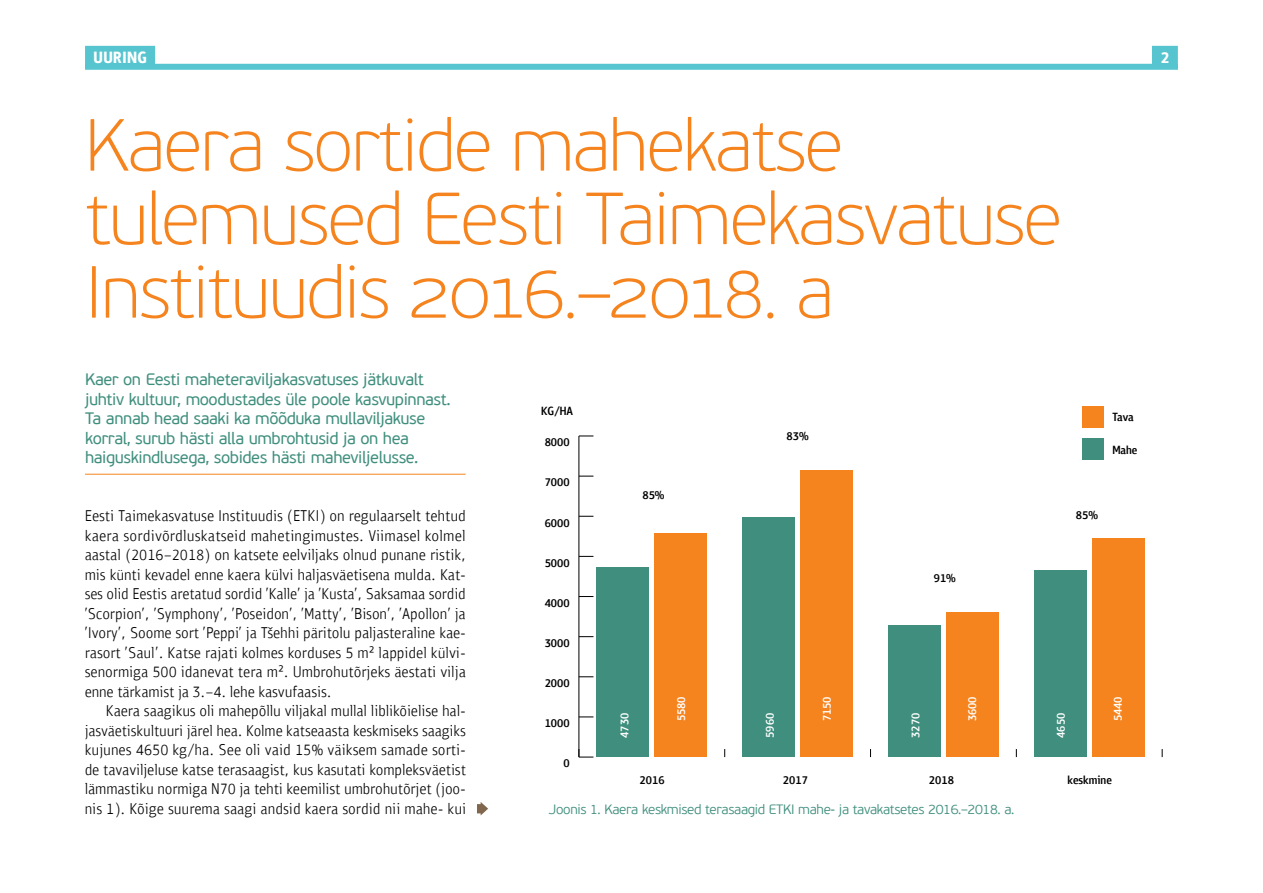
<style>
.page{position:relative;width:1263px;height:893px;background:#fff}
.page>*{position:absolute;margin:0;border:0;box-sizing:border-box;transform-origin:0 0}
.t1{font:100 73.5px/73.5px "PF Beau Sans Pro";letter-spacing:-.025em;color:#f5841f}
.t2{font:16.5px/19.5px "PF Beau Sans Pro";letter-spacing:-.025em;color:#408f7e}
.t3{font:300 15.75px "PF Bulletin Sans Pro";color:#000}
.t4{font:300 13.5px "PF Beau Sans Pro";letter-spacing:-.025em;color:#408f7e}
</style>
<div class="page">
<div style="left:85px;top:46px;width:70px;height:22px;background:#56c5d0"></div>
<div style="left:1152px;top:46px;width:26px;height:22px;background:#56c5d0"></div>
<div style="left:85px;top:64px;width:1093px;height:6px;background:#56c5d0"></div>
<svg style="left:477px;top:802px;width:11px;height:13px"></svg>
<hr style="left:85px;top:474px;width:381px;height:1px;background:#f5841f">
<hr style="left:579px;top:436px;width:1px;height:321px;background:#000">
<svg style="left:579px;top:749px;width:14px;height:9px"></svg>
<svg style="left:579px;top:717px;width:14px;height:1px"></svg>
<svg style="left:579px;top:676px;width:14px;height:1px"></svg>
<svg style="left:579px;top:636px;width:14px;height:1px"></svg>
<svg style="left:580px;top:596px;width:13px;height:1px"></svg>
<svg style="left:579px;top:556px;width:14px;height:1px"></svg>
<svg style="left:579px;top:516px;width:14px;height:1px"></svg>
<svg style="left:579px;top:476px;width:14px;height:1px"></svg>
<svg style="left:579px;top:436px;width:14px;height:1px"></svg>
<div style="left:1082px;top:407px;width:22px;height:21px;background:#f5841f"></div>
<div style="left:655px;top:533px;width:52px;height:224px;background:#f5841f"></div>
<div style="left:800px;top:470px;width:53px;height:287px;background:#f5841f"></div>
<div style="left:946px;top:613px;width:53px;height:144px;background:#f5841f"></div>
<div style="left:1092px;top:539px;width:53px;height:218px;background:#f5841f"></div>
<div style="left:1082px;top:438px;width:22px;height:21px;background:#408f7e"></div>
<div style="left:596px;top:567px;width:53px;height:190px;background:#408f7e"></div>
<div style="left:742px;top:518px;width:53px;height:239px;background:#408f7e"></div>
<div style="left:888px;top:626px;width:52px;height:131px;background:#408f7e"></div>
<div style="left:1034px;top:570px;width:52px;height:187px;background:#408f7e"></div>
<h1 class="t1" style="left:85px;top:109px;width:978px">Kaera sortide mahekatse tulemused Eesti Taimekasvatuse<br>Instituudis 2016.–2018. a</h1>
<p class="t2" style="left:85px;top:370px;width:367px">Kaer on Eesti maheteraviljakasvatuses jätkuvalt juhtiv kultuur, moodustades üle poole kasvupinnast.<br>Ta annab head saaki ka mõõduka mullaviljakuse korral, surub hästi alla umbrohtusid ja on hea haiguskindlusega, sobides hästi maheviljelusse.</p>
<p class="t3" style="left:169px;top:507px;width:115px">▲❖ ▼◆▲ ■▲▼ ▼◆◆ ▲</p>
<p class="t3" style="left:400px;top:507px;width:60px">▲ ●▼ ▼ ▼◆</p>
<p class="t3" style="left:124px;top:526px;width:39px">▲□ ❖</p>
<p class="t3" style="left:184px;top:526px;width:44px">●◆▲ ▼▲</p>
<p class="t3" style="left:327px;top:526px;width:34px">◆▲▼ ▲</p>
<p class="t3" style="left:404px;top:526px;width:63px">▲● □● ●</p>
<p class="t3" style="left:99px;top:546px;width:23px">▲▼ ●</p>
<p class="t3" style="left:215px;top:546px;width:58px">□■ ▼▲ ▼</p>
<p class="t3" style="left:297px;top:546px;width:73px">●❖ ● ▲ □●■◆</p>
<p class="t3" style="left:389px;top:546px;width:31px">◆■ ■</p>
<p class="t3" style="left:100px;top:565px;width:38px">▲ ✓■▼</p>
<p class="t3" style="left:159px;top:565px;width:59px">❖ ● ■■</p>
<p class="t3" style="left:272px;top:565px;width:19px">✓●❖</p>
<p class="t3" style="left:312px;top:565px;width:72px">● ▲❖ ▼▲■</p>
<p class="t3" style="left:85px;top:585px;width:34px">▲ ▲ □●</p>
<p class="t3" style="left:147px;top:585px;width:21px">▲▼▲</p>
<p class="t3" style="left:190px;top:585px;width:50px">▼ ▼◆ ▲□</p>
<p class="t3" style="left:329px;top:585px;width:19px">◆▲▼</p>
<p class="t3" style="left:388px;top:585px;width:55px">▲ ▲□</p>
<p class="t3" style="left:103px;top:604px;width:40px">□ □■</p>
<p class="t3" style="left:242px;top:604px;width:48px">□▲ □■</p>
<p class="t3" style="left:367px;top:604px;width:22px">▲□■</p>
<p class="t3" style="left:418px;top:604px;width:31px">□●●□■</p>
<p class="t3" style="left:176px;top:624px;width:24px">▲□ ▼</p>
<p class="t3" style="left:327px;top:624px;width:68px">▼□●◆ ● ▲▼</p>
<p class="t3" style="left:97px;top:643px;width:25px">▲□ ▼</p>
<p class="t3" style="left:229px;top:643px;width:114px">▼ □● ▲ □ ◆▲▲</p>
<p class="t3" style="left:379px;top:643px;width:4px">●</p>
<p class="t3" style="left:424px;top:643px;width:33px">● ✓●❖</p>
<p class="t3" style="left:85px;top:663px;width:29px">▲ ■□</p>
<p class="t3" style="left:200px;top:663px;width:44px">■❖▼ ▼</p>
<p class="t3" style="left:326px;top:663px;width:29px">□ ◆▼</p>
<p class="t3" style="left:385px;top:663px;width:71px">▲ ▲▼ ▼ ❖●</p>
<p class="t3" style="left:92px;top:682px;width:32px">■■ ▼</p>
<p class="t3" style="left:164px;top:682px;width:71px">▲▼ ✓ ✔ ●</p>
<p class="t3" style="left:273px;top:682px;width:55px">▲❖◆ ▲▲</p>
<p class="t3" style="left:144px;top:702px;width:68px">▲ ◆▲ □●</p>
<p class="t3" style="left:267px;top:702px;width:34px">●●◆ ❖ ●</p>
<p class="t3" style="left:324px;top:702px;width:67px">● ◆●● ● ● ●</p>
<p class="t3" style="left:457px;top:702px;width:4px">●</p>
<p class="t3" style="left:96px;top:721px;width:80px">▲❖ ▼ ▲ ◆●▼◆◆</p>
<p class="t3" style="left:210px;top:721px;width:4px">●</p>
<p class="t3" style="left:367px;top:721px;width:62px">▲ ▲▲ ▲</p>
<p class="t3" style="left:92px;top:741px;width:53px">◆◆■ ▲ ✔</p>
<p class="t3" style="left:246px;top:741px;width:27px">□● ❖</p>
<p class="t3" style="left:432px;top:741px;width:25px">▲□ ▼</p>
<p class="t3" style="left:104px;top:760px;width:69px">▼❖❖● ●◆▲</p>
<p class="t3" style="left:196px;top:760px;width:28px">▼▲ ▼</p>
<p class="t3" style="left:242px;top:760px;width:225px">▲ ▲▼ ◆▲ ▲◆▼ ▼ □ ● ▲❖ ▼▲▼</p>
<p class="t3" style="left:85px;top:780px;width:89px">● ▲▼ ◆ ■□</p>
<p class="t3" style="left:322px;top:780px;width:31px">●▲▼ ◆</p>
<p class="t3" style="left:375px;top:780px;width:29px">□ ◆▼</p>
<p class="t3" style="left:427px;top:780px;width:35px">▼ □□</p>
<p class="t3" style="left:168px;top:799px;width:22px">▲◆◆</p>
<p class="t3" style="left:385px;top:799px;width:8px">■</p>
<p class="t4" style="left:549px;top:801px;width:467px">Joonis 1. Kaera keskmised terasaagid ETKI mahe- ja tavakatsetes 2016.–2018. a.</p>
</div>
